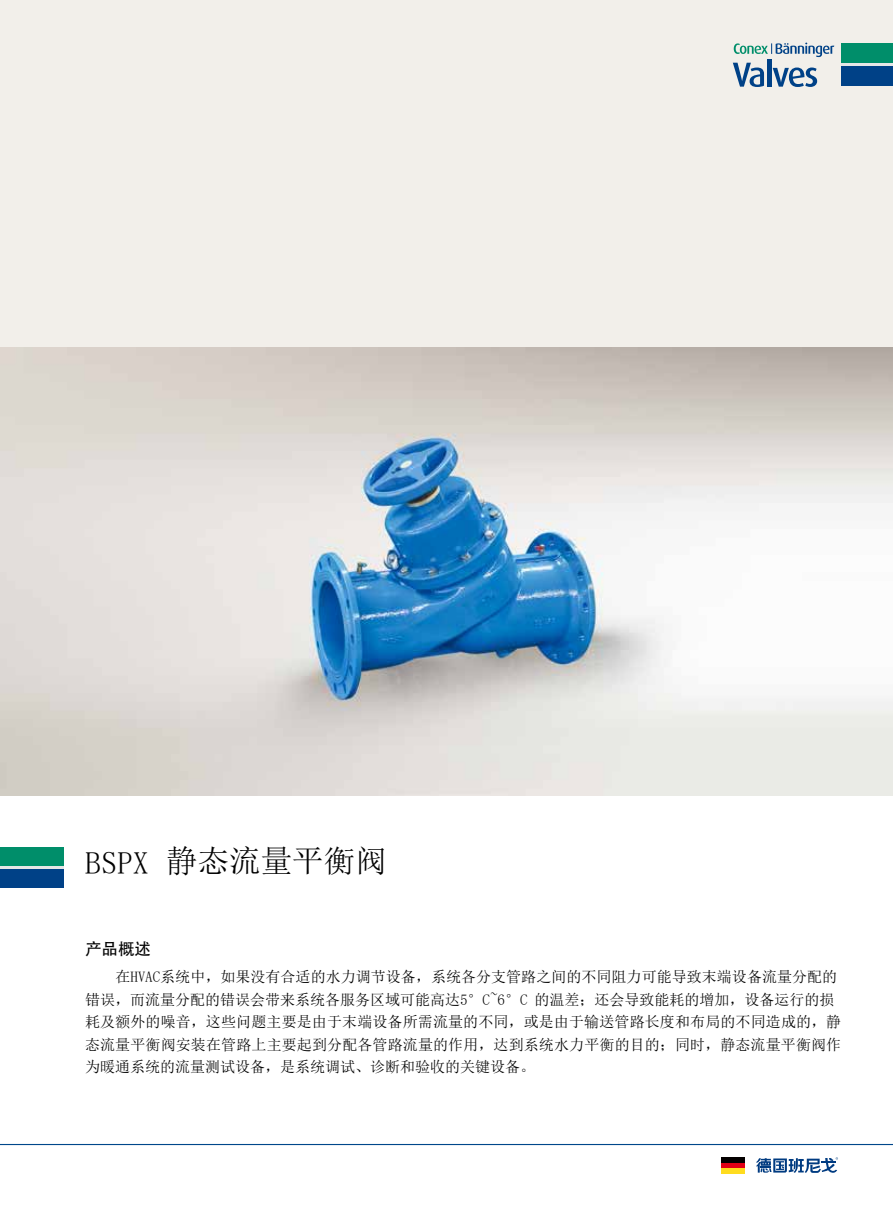
<style>
.page{position:relative;width:893px;height:1212px;background:#fff}
.page>*{position:absolute;margin:0;border:0;box-sizing:border-box;transform-origin:0 0}
.t1{font:31.5px "Sim Sun";color:#000}
.t2{font:16.5px "H Yb 1 gj G Bpc EUC H";color:#000}
.t3{font:15px/22.5px "Sim Sun";letter-spacing:.005em;color:#000}
</style>
<div class="page">
<div style="left:0;top:0;width:893px;height:347px;background:#f2efea"></div>
<img style="left:0;top:348px;width:893px;height:448px">
<svg style="left:0;top:865px;width:64px;height:4px"></svg>
<div style="left:0;top:847px;width:64px;height:18px;background:#008e6a"></div>
<div style="left:0;top:869px;width:64px;height:19px;background:#004187"></div>
<hr style="left:0;top:1144px;width:893px;height:1px;background:#00478b">
<hr style="left:842px;top:62px;width:51px;height:4px;background:#e6e6e6">
<div style="left:842px;top:43px;width:51px;height:20px;background:#008e6a"></div>
<div style="left:842px;top:66px;width:51px;height:20px;background:#004187"></div>
<svg style="left:734px;top:43px;width:100px;height:14px"></svg>
<svg style="left:733px;top:63px;width:31px;height:24px"></svg>
<hr style="left:767px;top:59px;width:4px;height:28px;background:#004187">
<svg style="left:773px;top:68px;width:44px;height:19px"></svg>
<svg style="left:756px;top:1157px;width:82px;height:16px"></svg>
<div style="left:722px;top:1157px;width:23px;height:6px;background:#040000"></div>
<div style="left:722px;top:1163px;width:23px;height:5px;background:#e20015"></div>
<div style="left:722px;top:1168px;width:23px;height:5px;background:#ffdc1f"></div>
<h1 class="t1" style="left:85px;top:845px;width:303px">BSPX 静态流量平衡阀</h1>
<p class="t2" style="left:85px;top:939px;width:67px">产品概述</p>
<p class="t3" style="left:85px;top:966px;width:758px;text-indent:30px">在HVAC系统中，如果没有合适的水力调节设备，系统各分支管路之间的不同阻力可能导致末端设备流量分配的错误，而流量分配的错误会带来系统各服务区域可能高达5°C~6°C 的温差；还会导致能耗的增加，设备运行的损耗及额外的噪音，这些问题主要是由于末端设备所需流量的不同，或是由于输送管路长度和布局的不同造成的，静态流量平衡阀安装在管路上主要起到分配各管路流量的作用，达到系统水力平衡的目的；同时，静态流量平衡阀作为暖通系统的流量测试设备，是系统调试、诊断和验收的关键设备。</p>
</div>
